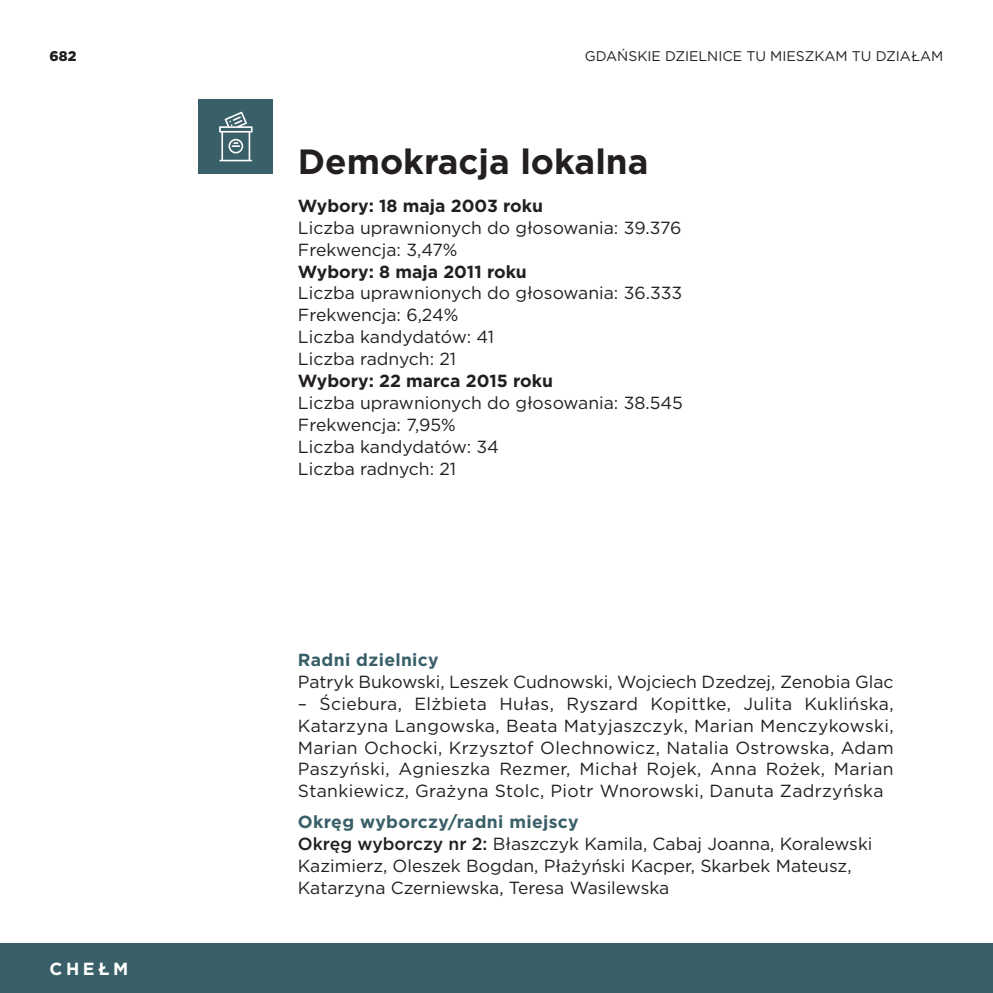
<style>
.page{position:relative;width:993px;height:993px;background:#fff}
.page>*{position:absolute;margin:0;border:0;box-sizing:border-box;transform-origin:0 0}
.t1{font:700 35px "Gotham";color:#231f20}
.t2{font:17.5px/21.9px "Gotham";color:#231f20}
.t3{font:700 17.5px "Gotham";color:#231f20}
.t4{font:700 17.5px "Gotham";letter-spacing:.02em;color:#395f68}
.t5{font:700 17.5px "Gotham";letter-spacing:.2em;color:#fff}
.t6{font:14px "Gotham";color:#231f20}
.t7{font:900 14px "Gotham";color:#231f20}
.s1{font-weight:700;color:#395f68}
.s2{font-weight:500}
</style>
<div class="page">
<div style="left:0;top:943px;width:992px;height:49px;background:#395f68"></div>
<div style="left:198px;top:99px;width:75px;height:75px;background:#395f68"></div>
<svg style="left:219px;top:112px;width:33px;height:49px"></svg>
<p class="t7" style="left:50px;top:46px;width:28px">682</p>
<p class="t6" style="left:584px;top:47px;width:360px">GDAŃSKIE DZIELNICE TU MIESZKAM TU DZIAŁAM</p>
<h1 class="t1" style="left:298px;top:138px;width:352px">Demokracja lokalna</h1>
<p class="t3" style="left:298px;top:194px;width:246px">Wybory: 18 maja 2003 roku</p>
<p class="t2" style="left:298px;top:216px;width:385px">Liczba uprawnionych do głosowania: 39.376<br>Frekwencja: 3,47%</p>
<p class="t3" style="left:298px;top:260px;width:230px">Wybory: 8 maja 2011 roku</p>
<p class="t2" style="left:298px;top:282px;width:386px">Liczba uprawnionych do głosowania: 36.333<br>Frekwencja: 6,24%<br>Liczba kandydatów: 41<br>Liczba radnych: 21</p>
<p class="t3" style="left:298px;top:369px;width:256px">Wybory: 22 marca 2015 roku</p>
<p class="t2" style="left:298px;top:391px;width:386px">Liczba uprawnionych do głosowania: 38.545<br>Frekwencja: 7,95%<br>Liczba kandydatów: 34<br>Liczba radnych: 21</p>
<p class="t5" style="left:50px;top:957px;width:80px">CHEŁM</p>
<p class="t4" style="left:298px;top:648px;width:142px">Radni dzielnicy</p>
<p class="t2" style="left:298px;top:670px;width:597px">Patryk Bukowski, Leszek Cudnowski, Wojciech Dzedzej, Zenobia Glac</p>
<p class="t2" style="left:298px;top:692px;width:597px;text-align:justify">– Ściebura, Elżbieta Hułas, Ryszard Kopittke, Julita Kuklińska, Katarzyna Langowska, Beata Matyjaszczyk, Marian Menczykowski, Marian Ochocki, Krzysztof Olechnowicz, Natalia Ostrowska, Adam Paszyński, Agnieszka Rezmer, Michał Rojek, Anna Rożek, Marian Stankiewicz, Grażyna Stolc, Piotr Wnorowski, Danuta Zadrzyńska</p>
<p class="t2" style="left:298px;top:810px;width:576px"><span class="s1">Okręg wyborczy/radni miejscy<br></span><span class="s2">Okręg wyborczy nr 2:</span> Błaszczyk Kamila, Cabaj Joanna, Koralewski Kazimierz, Oleszek Bogdan, Płażyński Kacper, Skarbek Mateusz, Katarzyna Czerniewska, Teresa Wasilewska</p>
</div>
